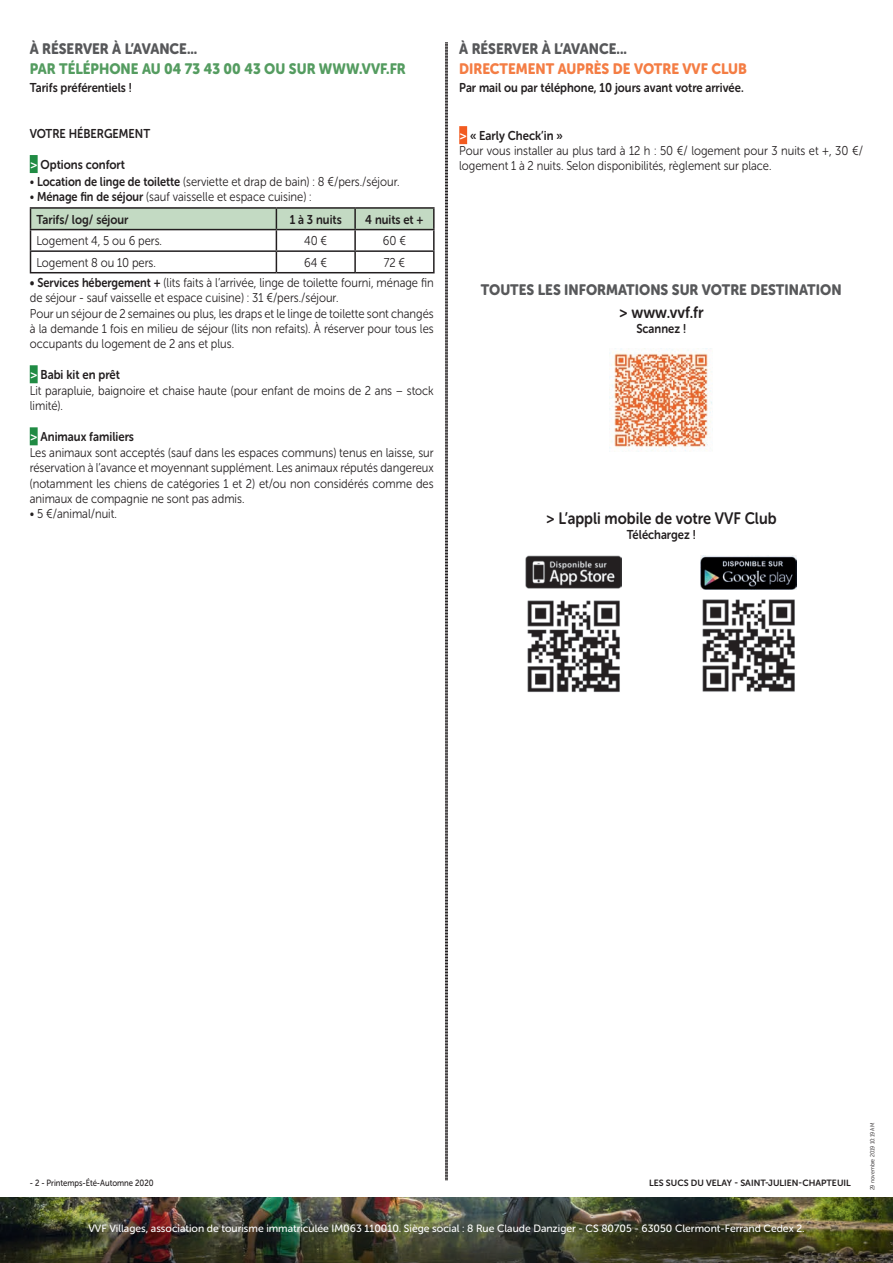
<style>
.page{position:relative;width:893px;height:1263px;background:#fff}
.page>*{position:absolute;margin:0;border:0;box-sizing:border-box;transform-origin:0 0}
.bloc_de_fin_centré{font:16.5px "Museo Sans Rounded 700";color:#231f20;scale:.89 1}
.llllll_Avant_le_sejo{font:15px "Museo Sans Rounded 900";color:#57585a;scale:.92 1}
.llllll_Avant_le_sejo-2{font:15px "Museo Sans Rounded 900";color:#549c60;scale:.92 1}
.llllll_Avant_le_sejo-3{font:15px "Museo Sans Rounded 900";color:#f47d44;scale:.92 1}
.Texte_normal{font:12.75px/15.3px "Museo Sans Rounded 300";color:#231f20;scale:.89 1}
.Texte_normal_700_noi{font:12.75px "Museo Sans Rounded 700";color:#231f20;scale:.89 1}
.Avant_le_séjour_N3{font:12.75px "Museo Sans Rounded 700";color:#231f20;scale:.9 1}
.bloc_de_fin_centré-2{font:12.75px "Museo Sans Rounded 700";color:#231f20;scale:.89 1}
.Pendant_le_séjour_N3{font:12.75px "Museo Sans Rounded 700";color:#231f20;scale:.9 1}
.t1{font:10.5px "Museo Sans Rounded 500";color:#fff}
.Haut_de_page_Nom_du{font:9px "Museo Sans Rounded 700";color:#231f20}
.Pied_de_page_avec_fo{font:9px "Museo Sans Rounded 500";color:#231f20;scale:.87 1}
.t2{font:6px "Museo Sans Rounded 300";color:#231f20;scale:.89 1}
.s1{color:#fff}
.s2{font-family:"Museo Sans Rounded 700"}
</style>
<div class="page">
<img style="left:0;top:1197px;width:893px;height:66px">
<div style="left:30px;top:155px;width:8px;height:18px;background:#208b44"></div>
<div style="left:30px;top:365px;width:8px;height:18px;background:#208b44"></div>
<div style="left:30px;top:427px;width:8px;height:18px;background:#208b44"></div>
<hr style="left:30px;top:207px;width:246px;height:2px;background:#231f20">
<hr style="left:276px;top:207px;width:79px;height:2px;background:#231f20">
<hr style="left:355px;top:207px;width:80px;height:2px;background:#231f20">
<hr style="left:433px;top:209px;width:2px;height:20px;background:#231f20">
<hr style="left:355px;top:229px;width:80px;height:1px;background:#231f20">
<hr style="left:433px;top:230px;width:2px;height:20px;background:#231f20">
<svg style="left:30px;top:208px;width:404px;height:64px"></svg>
<hr style="left:355px;top:250px;width:80px;height:2px;background:#231f20">
<hr style="left:354px;top:252px;width:2px;height:20px;background:#231f20">
<hr style="left:433px;top:252px;width:2px;height:20px;background:#231f20">
<hr style="left:30px;top:272px;width:246px;height:1px;background:#231f20">
<hr style="left:276px;top:272px;width:79px;height:1px;background:#231f20">
<hr style="left:355px;top:272px;width:80px;height:1px;background:#231f20">
<div style="left:459px;top:126px;width:8px;height:18px;background:#f25b21"></div>
<img style="left:610px;top:349px;width:103px;height:102px">
<img style="left:527px;top:600px;width:93px;height:92px">
<img style="left:526px;top:555px;width:95px;height:33px">
<img style="left:702px;top:599px;width:93px;height:93px">
<img style="left:700px;top:555px;width:97px;height:34px">
<svg style="left:445px;top:42px;width:3px;height:1138px"></svg>
<p class="llllll_Avant_le_sejo" style="left:30px;top:40px;width:184px">À RÉSERVER À L’AVANCE...</p>
<p class="llllll_Avant_le_sejo-2" style="left:30px;top:60px;width:410px">PAR TÉLÉPHONE AU 04 73 43 00 43 OU SUR WWW.VVF.FR</p>
<p class="Texte_normal_700_noi" style="left:30px;top:81px;width:116px">Tarifs préférentiels !</p>
<p class="Texte_normal_700_noi" style="left:30px;top:126px;width:137px">VOTRE HÉBERGEMENT</p>
<p class="Avant_le_séjour_N3" style="left:30px;top:157px;width:107px"><span class="s1">&gt;</span> Options confort</p>
<p class="Texte_normal" style="left:30px;top:174px;width:417px">• <span class="s2">Location de linge de toilette</span> (serviette et drap de bain) : 8 €/pers./séjour.</p>
<p class="Texte_normal" style="left:30px;top:189px;width:318px">• <span class="s2">Ménage fin de séjour</span> (sauf vaisselle et espace cuisine) :</p>
<p class="Texte_normal_700_noi" style="left:37px;top:212px;width:105px">Tarifs/ log/ séjour</p>
<p class="Texte_normal_700_noi" style="left:290px;top:212px;width:60px">1 à 3 nuits</p>
<p class="Texte_normal_700_noi" style="left:365px;top:212px;width:67px">4 nuits et +</p>
<p class="Texte_normal" style="left:37px;top:233px;width:143px">Logement 4, 5 ou 6 pers.</p>
<p class="Texte_normal" style="left:304px;top:233px;width:28px">40 €</p>
<p class="Texte_normal" style="left:383px;top:233px;width:28px">60 €</p>
<p class="Texte_normal" style="left:37px;top:255px;width:136px">Logement 8 ou 10 pers.</p>
<p class="Texte_normal" style="left:304px;top:255px;width:27px">64 €</p>
<p class="Texte_normal" style="left:384px;top:255px;width:26px">72 €</p>
<p class="Texte_normal" style="left:30px;top:275px;width:455px"><span class="s2">• Services hébergement +</span> (lits faits à l’arrivée, linge de toilette fourni, ménage fin de séjour - sauf vaisselle et espace cuisine) : 31 €/pers./séjour.</p>
<p class="Texte_normal" style="left:30px;top:306px;width:455px;text-align:justify">Pour un séjour de 2 semaines ou plus, les draps et le linge de toilette sont changés à la demande 1 fois en milieu de séjour (lits non refaits). À réserver pour tous les occupants du logement de 2 ans et plus.</p>
<p class="Avant_le_séjour_N3" style="left:30px;top:367px;width:102px"><span class="s1">&gt;</span> Babi kit en prêt</p>
<p class="Texte_normal" style="left:30px;top:383px;width:455px">Lit parapluie, baignoire et chaise haute (pour enfant de moins de 2 ans – stock limité).</p>
<p class="Avant_le_séjour_N3" style="left:30px;top:429px;width:117px"><span class="s1">&gt;</span> Animaux familiers</p>
<p class="Texte_normal" style="left:30px;top:445px;width:455px;text-align:justify">Les animaux sont acceptés (sauf dans les espaces communs) tenus en laisse, sur réservation à l’avance et moyennant supplément. Les animaux réputés dangereux (notamment les chiens de catégories 1 et 2) et/ou non considérés comme des animaux de compagnie ne sont pas admis.</p>
<p class="Texte_normal" style="left:30px;top:506px;width:99px">• 5 €/animal/nuit.</p>
<p class="llllll_Avant_le_sejo" style="left:459px;top:40px;width:184px">À RÉSERVER À L’AVANCE...</p>
<p class="llllll_Avant_le_sejo-3" style="left:459px;top:60px;width:314px">DIRECTEMENT AUPRÈS DE VOTRE VVF CLUB</p>
<p class="Texte_normal_700_noi" style="left:459px;top:81px;width:321px">Par mail ou par téléphone, 10 jours avant votre arrivée.</p>
<p class="Pendant_le_séjour_N3" style="left:459px;top:128px;width:117px"><span class="s1">&gt;</span> « Early Check’in »</p>
<p class="Texte_normal" style="left:459px;top:143px;width:455px">Pour vous installer au plus tard à 12 h : 50 €/ logement pour 3 nuits et +, 30 €/ logement 1 à 2 nuits. Selon disponibilités, règlement sur place.</p>
<p class="llllll_Avant_le_sejo" style="left:481px;top:281px;width:394px">TOUTES LES INFORMATIONS SUR VOTRE DESTINATION</p>
<p class="bloc_de_fin_centré" style="left:619px;top:303px;width:97px">&gt; www.vvf.fr</p>
<p class="bloc_de_fin_centré-2" style="left:636px;top:321px;width:57px">Scannez !</p>
<p class="bloc_de_fin_centré" style="left:546px;top:509px;width:261px">&gt; L’appli mobile de votre VVF Club</p>
<p class="bloc_de_fin_centré-2" style="left:627px;top:528px;width:79px">Téléchargez !</p>
<p class="Pied_de_page_avec_fo" style="left:30px;top:1178px;width:144px">- 2 - Printemps-Été-Automne 2020</p>
<p class="Haut_de_page_Nom_du" style="left:649px;top:1178px;width:203px">LES SUCS DU VELAY - SAINT-JULIEN-CHAPTEUIL</p>
<p class="t1" style="left:88px;top:1222px;width:718px">VVF Villages, association de tourisme immatriculée IM063 110010. Siège social : 8 Rue Claude Danziger - CS 80705 - 63050 Clermont-Ferrand Cedex 2.</p>
<p class="t2" style="left:869px;top:1190px;width:78px;rotate:-90deg">29 novembre 2019 10:19 AM</p>
</div>
